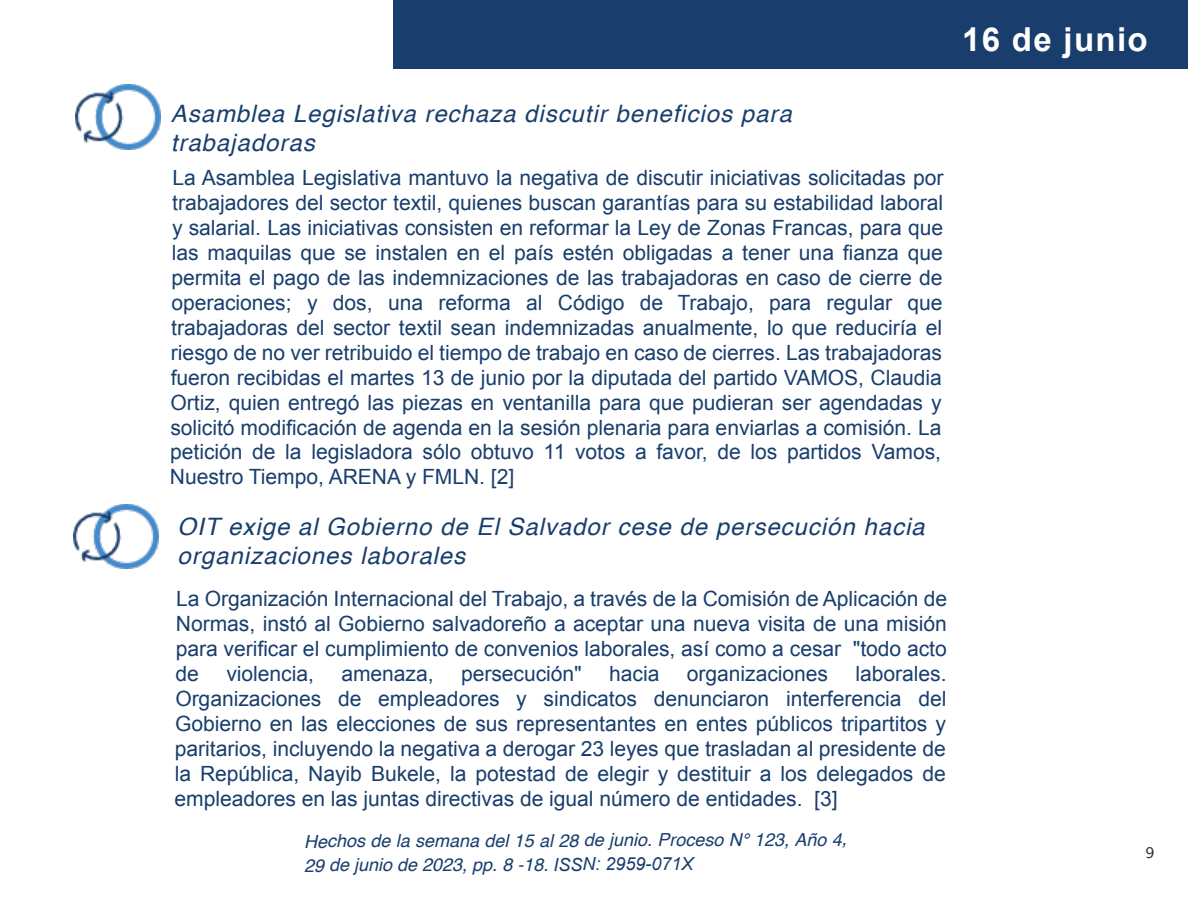
<style>
.page{position:relative;width:1188px;height:918px;background:#fff}
.page>*{position:absolute;margin:0;border:0;box-sizing:border-box;transform-origin:0 0}
.t1{font:700 33px "Arial";letter-spacing:.04em;color:#fff}
.t2{font:italic 24px/28.8px "Helvetica";letter-spacing:.04em;color:#193e6d}
.t3{font:21px/24.9px "Arial";letter-spacing:-.01em;color:#193e6d;text-align:justify}
.t4{font:italic 18px/24.6px "Helvetica";color:#193e6d}
.t5{font:15px "Lucida Grande";color:#333}
.s1{font-family:"Arial"}
</style>
<div class="page">
<img style="left:75px;top:85px;width:85px;height:64px">
<img style="left:73px;top:504px;width:86px;height:65px">
<div style="left:393px;top:0;width:795px;height:69px;background:#193e6d"></div>
<h1 class="t1" style="left:962px;top:27px;width:187px">16 de junio</h1>
<p class="t2" style="left:171px;top:101px;width:622px">Asamblea Legislativa rechaza discutir beneficios para trabajadoras</p>
<p class="t3" style="left:170px;top:167px;width:775px">La Asamblea Legislativa mantuvo la negativa de discutir iniciativas solicitadas por trabajadores del sector textil, quienes buscan garantías para su estabilidad laboral y salarial. Las iniciativas consisten en reformar la Ley de Zonas Francas, para que las maquilas que se instalen en el país estén obligadas a tener una fianza que permita el pago de las indemnizaciones de las trabajadoras en caso de cierre de operaciones; y dos, una reforma al Código de Trabajo, para regular que trabajadoras del sector textil sean indemnizadas anualmente, lo que reduciría el riesgo de no ver retribuido el tiempo de trabajo en caso de cierres. Las trabajadoras fueron recibidas el martes 13 de junio por la diputada del partido VAMOS, Claudia Ortiz, quien entregó las piezas en ventanilla para que pudieran ser agendadas y solicitó modificación de agenda en la sesión plenaria para enviarlas a comisión. La petición de la legisladora sólo obtuvo 11 votos a favor, de los partidos Vamos, Nuestro Tiempo, ARENA y FMLN. [2]</p>
<p class="t2" style="left:178px;top:514px;width:748px">OIT exige al Gobierno de El Salvador cese de persecución hacia organizaciones laborales</p>
<p class="t3" style="left:176px;top:588px;width:773px">La Organización Internacional del Trabajo, a través de la Comisión de Aplicación de Normas, instó al Gobierno salvadoreño a aceptar una nueva visita de una misión para verificar el cumplimiento de convenios laborales, así como a cesar "todo acto de</p>
<p class="t3" style="left:226px;top:663px;width:89px">violencia,</p>
<p class="t3" style="left:341px;top:663px;width:94px">amenaza,</p>
<p class="t3" style="left:461px;top:663px;width:122px">persecución"</p>
<p class="t3" style="left:609px;top:663px;width:52px">hacia</p>
<p class="t3" style="left:687px;top:663px;width:143px">organizaciones</p>
<p class="t3" style="left:175px;top:663px;width:774px;text-indent:681px">laborales.<br>Organizaciones de empleadores y sindicatos denunciaron interferencia del Gobierno en las elecciones de sus representantes en entes públicos tripartitos y paritarios, incluyendo la negativa a derogar 23 leyes que trasladan al presidente de la República, Nayib Bukele, la potestad de elegir y destituir a los delegados de empleadores en las juntas directivas de igual número de entidades. [3]</p>
<p class="t4" style="left:304px;top:829px;width:544px">Hechos de la semana del 15 al 28 de junio. Proceso N° 123, Año 4,<br>29 de junio de 2023, pp. 8 -18. <span class="s1">ISSN: 2959-071X</span></p>
<p class="t5" style="left:1145px;top:847px;width:11px">9</p>
</div>
